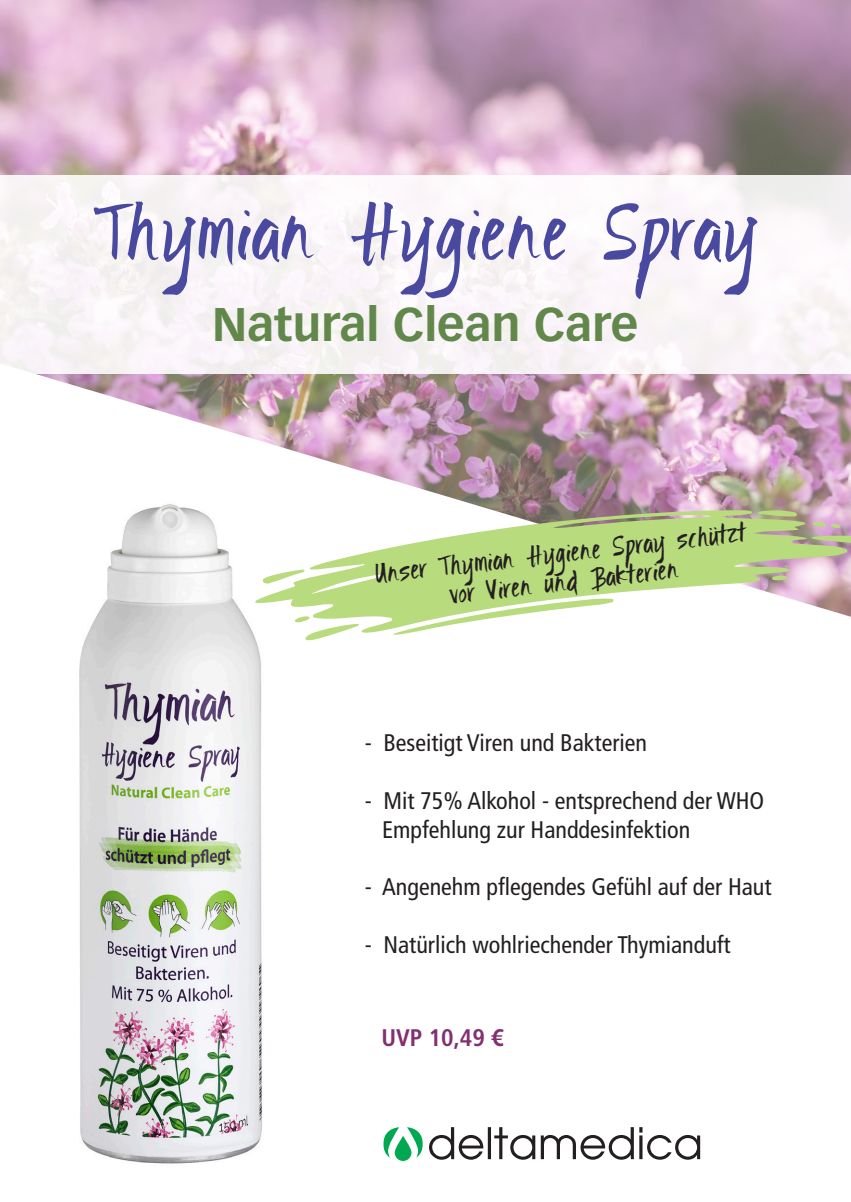
<style>
.page{position:relative;width:851px;height:1202px;background:#fff}
.page>*{position:absolute;margin:0;border:0;box-sizing:border-box;transform-origin:0 0}
.t1{font:300 70px "Ignitethe";color:#494a9f}
.t2{font:700 46.4px "Vectora LT Pro";color:#62874b}
.t3{font:condensed 24px/28.8px "Frutiger LT";color:#231f20}
.t4{font:300 24px/28.8px "Ignitethe";color:#231f20;text-align:center}
.t5{font:700 condensed 24px "Frutiger LT";color:#823070}
</style>
<div class="page">
<img style="left:0;top:0;width:850px;height:617px">
<img style="left:35px;top:501px;width:263px;height:663px">
<div style="left:0;top:176px;width:850px;height:198px;background:#faf5f8"></div>
<svg style="left:429px;top:1127px;width:271px;height:33px"></svg>
<svg style="left:383px;top:1127px;width:16px;height:31px"></svg>
<svg style="left:394px;top:1136px;width:17px;height:25px"></svg>
<svg style="left:407px;top:1127px;width:16px;height:31px"></svg>
<svg style="left:255px;top:510px;width:592px;height:123px;fill:#b8db7d"></svg>
<svg style="left:393px;top:598px;width:220px;height:37px"></svg>
<svg style="left:810px;top:535px;width:40px;height:8px"></svg>
<svg style="left:262px;top:569px;width:42px;height:15px"></svg>
<svg style="left:757px;top:510px;width:40px;height:7px"></svg>
<svg style="left:771px;top:575px;width:16px;height:6px"></svg>
<svg style="left:294px;top:616px;width:65px;height:24px"></svg>
<svg style="left:812px;top:522px;width:28px;height:6px"></svg>
<p class="t1" style="left:92px;top:195px;width:667px">Thymian Hygiene Spray</p>
<p class="t2" style="left:212px;top:296px;width:427px">Natural Clean Care</p>
<p class="t4" style="left:373px;top:559px;width:375px;rotate:-6deg">Unser Thymian Hygiene Spray schützt vor Viren und Bakterien</p>
<p class="t3" style="left:365px;top:729px;width:284px">- Beseitigt Viren und Bakterien</p>
<p class="t3" style="left:382px;top:786px;width:384px;text-indent:-17px">- Mit 75% Alkohol - entsprechend der WHO<br>Empfehlung zur Handdesinfektion</p>
<p class="t3" style="left:365px;top:873px;width:408px">- Angenehm pflegendes Gefühl auf der Haut</p>
<p class="t3" style="left:365px;top:930px;width:367px">- Natürlich wohlriechender Thymianduft</p>
<p class="t5" style="left:381px;top:1024px;width:124px">UVP 10,49 €</p>
</div>
